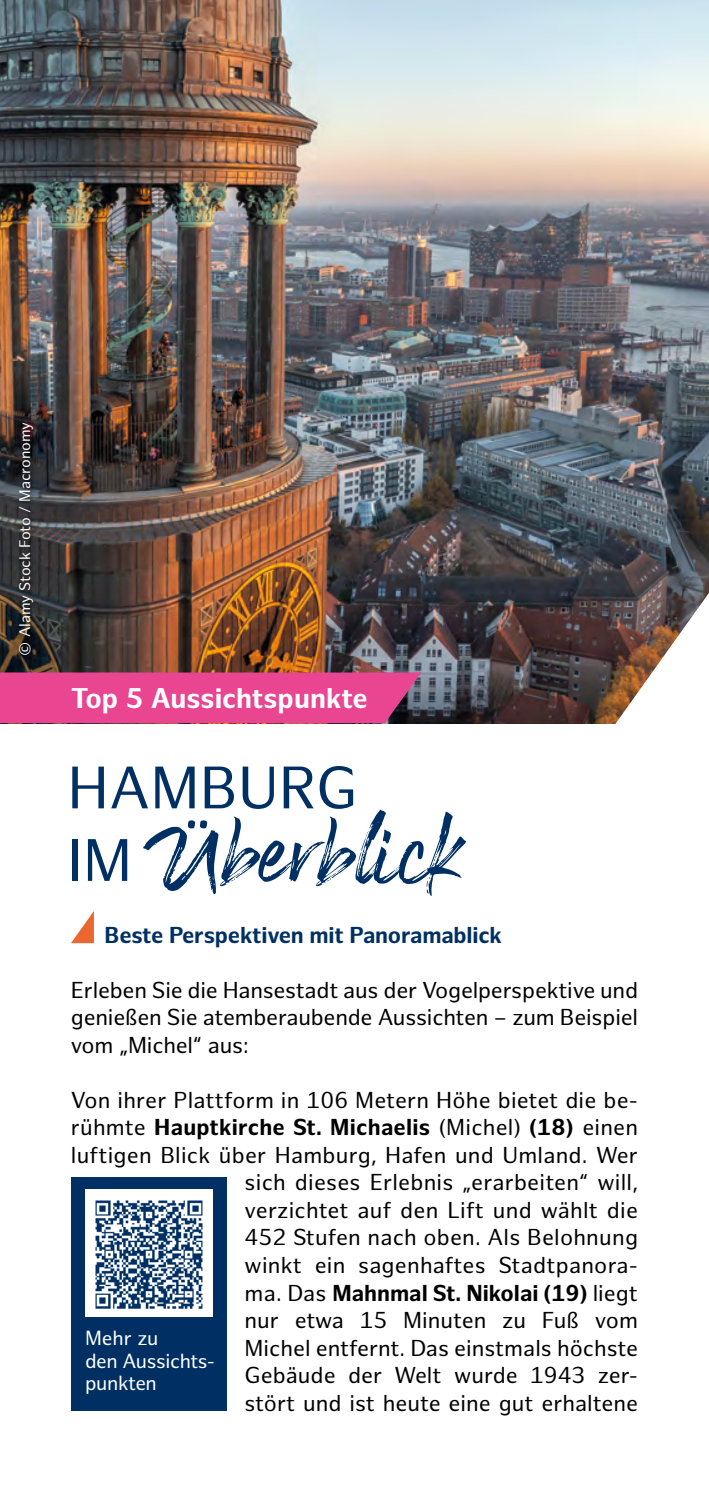
<style>
.page{position:relative;width:709px;height:1489px;background:#fff}
.page>*{position:absolute;margin:0;border:0;box-sizing:border-box;transform-origin:0 0}
.t1{font:93px "Black Vosten";color:#003063}
.t2{font:58.5px "Hamburg Sans";color:#003063}
.t3{font:700 27.75px "Hamburg Sans";color:#fff}
.t4{font:22.5px/27.5px "Hamburg Sans";color:#000;text-align:justify}
.t5{font:700 22.5px "Hamburg Sans";letter-spacing:-.01em;color:#003063}
.t6{font:20px/22.5px "Hamburg Sans";letter-spacing:-.02em;color:#fff}
.t7{font:15px "Hamburg Sans";color:#fff}
.s1{font-family:"Hamburg Sans";font-size:58.5px}
.s2{font-size:70.5px}
.s3{font-size:82.75px}
.s4{font-size:79px}
.s5{font-weight:700}
</style>
<div class="page">
<img style="left:0;top:0;width:709px;height:723px">
<div style="left:0;top:672px;width:421px;height:51px;background:#e94591"></div>
<div style="left:16px;top:419px;width:23px;height:242px;background:#000;opacity:.75"></div>
<svg style="left:71px;top:911px;width:23px;height:32px"></svg>
<div style="left:71px;top:1176px;width:156px;height:234px;background:#003063"></div>
<div style="left:85px;top:1189px;width:128px;height:127px;background:#fff"></div>
<img style="left:95px;top:1200px;width:108px;height:109px">
<svg style="left:188px;top:820px;width:19px;height:8px"></svg>
<img style="left:612px;top:592px;width:97px;height:132px">
<p class="t7" style="left:16px;top:655px;width:235px;rotate:-90deg">© Alamy Stock Foto / Macronomy</p>
<p class="t3" style="left:71px;top:681px;width:298px">Top 5 Aussichtspunkte</p>
<h2 class="t2" style="left:67px;top:754px;width:292px">HAMBURG</h2>
<h1 class="t1" style="left:67px;top:795px;width:391px"><span class="s1">IM</span><sub>U</sub><span class="s2">b</span>er<span class="s2">b</span><span class="s3">l</span>ic<span class="s4">k</span></h1>
<p class="t5" style="left:105px;top:921px;width:399px">Beste Perspektiven mit Panoramablick</p>
<p class="t4" style="left:71px;top:977px;width:568px">Erleben Sie die Hansestadt aus der Vogelperspektive und genießen Sie atemberaubende Aussichten – zum Beispiel vom „Michel“ aus:</p>
<p class="t4" style="left:71px;top:1087px;width:568px;text-align:right">Von ihrer Plattform in 106 Metern Höhe bietet die be&shy;rühmte <span class="s5">Hauptkirche St. Michaelis</span> (Michel) <span class="s5">(18)</span> einen luftigen Blick über Hamburg, Hafen und Umland. Wer sich dieses Erlebnis „erarbeiten“ will,<br>verzichtet auf den Lift und wählt die<br>452 Stufen nach oben. Als Belohnung<br>winkt ein sagenhaftes Stadtpanora-<br>ma. Das <span class="s5">Mahnmal St. Nikolai (19)</span> liegt<br>nur etwa 15 Minuten zu Fuß vom<br>Michel entfernt. Das einstmals höchste<br>Gebäude der Welt wurde 1943 zer-<br>stört und ist heute eine gut erhaltene</p>
<p class="t6" style="left:85px;top:1327px;width:131px">Mehr zu<br>den Aussichts&shy;punkten</p>
</div>
